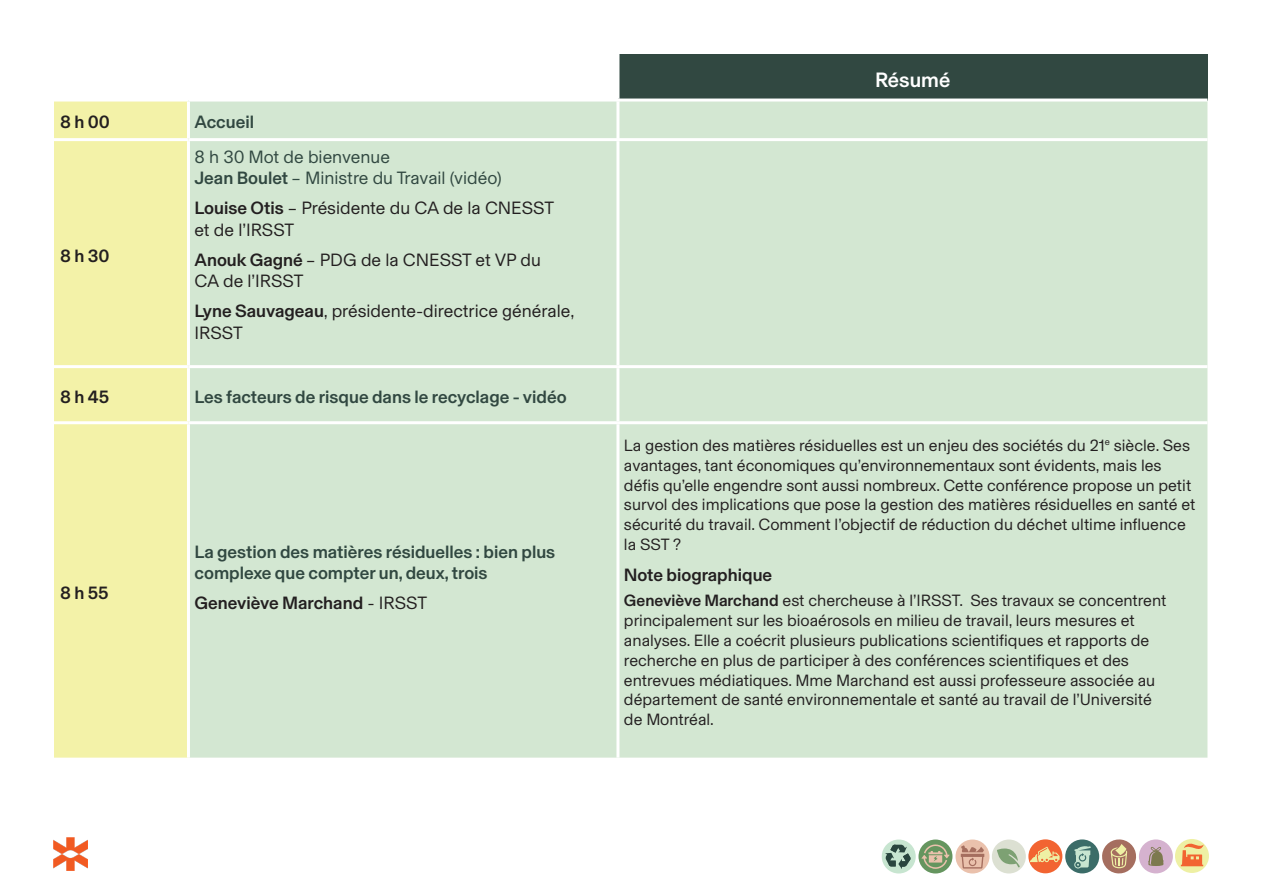
<style>
.page{position:relative;width:1263px;height:893px;background:#fff}
.page>*{position:absolute;margin:0;border:0;box-sizing:border-box;transform-origin:0 0}
.t1{font:500 21px "Basel Grotesk";color:#fff}
.t2{font:18px/21.6px "Basel Grotesk";color:#231f20}
.t3{font:500 18px/21.6px "Basel Grotesk";color:#314841}
.t4{font:500 18px "Basel Grotesk";color:#231f20}
.t5{font:18px "Basel Grotesk";color:#314841}
.t6{font:16.5px/19.8px "Basel Grotesk";color:#231f20}
.s1{font-weight:500}
.s2{font-weight:400}
</style>
<div class="page">
<div style="left:1028px;top:839px;width:34px;height:34px;background:#f26431;border-radius:50%"></div>
<div style="left:882px;top:839px;width:34px;height:34px;background:#c7e5d0;border-radius:50%"></div>
<svg style="left:918px;top:839px;width:34px;height:34px"></svg>
<svg style="left:955px;top:839px;width:34px;height:34px"></svg>
<div style="left:992px;top:839px;width:34px;height:34px;background:#dce0d2;border-radius:50%"></div>
<div style="left:1175px;top:839px;width:34px;height:34px;background:#eef0a4;border-radius:50%"></div>
<div style="left:1065px;top:839px;width:34px;height:34px;background:#3b6c68;border-radius:50%"></div>
<div style="left:1139px;top:839px;width:34px;height:34px;background:#d5b2cf;border-radius:50%"></div>
<svg style="left:921px;top:844px;width:28px;height:25px"></svg>
<svg style="left:1102px;top:839px;width:34px;height:35px"></svg>
<svg style="left:1030px;top:847px;width:29px;height:15px"></svg>
<svg style="left:885px;top:845px;width:26px;height:24px"></svg>
<svg style="left:961px;top:845px;width:23px;height:23px"></svg>
<svg style="left:1181px;top:841px;width:23px;height:25px"></svg>
<svg style="left:1148px;top:847px;width:15px;height:19px"></svg>
<svg style="left:1074px;top:846px;width:17px;height:22px"></svg>
<svg style="left:997px;top:848px;width:23px;height:19px"></svg>
<img style="left:54px;top:837px;width:33px;height:34px">
<div style="left:618px;top:54px;width:589px;height:46px;background:#314841"></div>
<div style="left:54px;top:100px;width:134px;height:40px;background:#f3f2a8"></div>
<div style="left:190px;top:102px;width:1017px;height:656px;background:#d3e7d2"></div>
<div style="left:54px;top:141px;width:133px;height:617px;background:#f3f2a8"></div>
<hr style="left:616px;top:54px;width:3px;height:45px;background:#fff">
<hr style="left:616px;top:99px;width:591px;height:3px;background:#fff">
<hr style="left:616px;top:138px;width:591px;height:3px;background:#fff">
<hr style="left:616px;top:141px;width:3px;height:224px;background:#fff">
<hr style="left:54px;top:365px;width:134px;height:3px;background:#fff">
<hr style="left:188px;top:365px;width:430px;height:3px;background:#fff">
<hr style="left:618px;top:365px;width:589px;height:3px;background:#fff">
<hr style="left:616px;top:368px;width:3px;height:53px;background:#fff">
<hr style="left:54px;top:421px;width:134px;height:3px;background:#fff">
<hr style="left:188px;top:421px;width:430px;height:3px;background:#fff">
<hr style="left:618px;top:421px;width:589px;height:3px;background:#fff">
<hr style="left:616px;top:424px;width:3px;height:334px;background:#fff">
<hr style="left:54px;top:99px;width:134px;height:3px;background:#fff">
<hr style="left:187px;top:102px;width:3px;height:36px;background:#fff">
<hr style="left:616px;top:102px;width:3px;height:36px;background:#fff">
<hr style="left:54px;top:138px;width:134px;height:3px;background:#fff">
<hr style="left:188px;top:138px;width:431px;height:3px;background:#fff">
<p class="t4" style="left:60px;top:110px;width:52px">8 h 00</p>
<p class="t3" style="left:194px;top:111px;width:61px">Accueil</p>
<p class="t4" style="left:60px;top:243px;width:51px">8 h 30</p>
<p class="t5" style="left:194px;top:144px;width:197px">8 h 30 Mot de bienvenue</p>
<p class="t5" style="left:194px;top:166px;width:309px"><span class="s1">Jean Boulet</span> – Ministre du Travail (vidéo)</p>
<p class="t2" style="left:194px;top:196px;width:361px"><span class="s1">Louise Otis</span> – Présidente du CA de la CNESST et de l’IRSST</p>
<p class="t2" style="left:194px;top:248px;width:348px"><span class="s1">Anouk Gagné</span> – PDG de la CNESST et VP du</p>
<p class="t2" style="left:194px;top:270px;width:110px">CA de l’IRSST</p>
<p class="t2" style="left:194px;top:300px;width:381px"><span class="s1">Lyne Sauvageau</span>, présidente-directrice générale,<br>IRSST</p>
<p class="t4" style="left:60px;top:385px;width:51px">8 h 45</p>
<p class="t3" style="left:194px;top:385px;width:374px">Les facteurs de risque dans le recyclage - vidéo</p>
<p class="t4" style="left:60px;top:580px;width:50px">8 h 55</p>
<p class="t3" style="left:194px;top:540px;width:362px">La gestion des matières résiduelles : bien plus complexe que compter un, deux, trois</p>
<p class="t4" style="left:194px;top:591px;width:234px">Geneviève Marchand <span class="s2">- IRSST</span></p>
<p class="t1" style="left:875px;top:65px;width:77px">Résumé</p>
<p class="t6" style="left:624px;top:435px;width:573px">La gestion des matières résiduelles est un enjeu des sociétés du 21<sup>e</sup> siècle. Ses avantages, tant économiques qu’environnementaux sont évidents, mais les défis qu’elle engendre sont aussi nombreux. Cette conférence propose un petit survol des implications que pose la gestion des matières résiduelles en santé et sécurité du travail. Comment l’objectif de réduction du déchet ultime influence la SST ?</p>
<p class="t4" style="left:624px;top:562px;width:150px">Note biographique</p>
<p class="t6" style="left:624px;top:590px;width:544px"><span class="s1">Geneviève Marchand</span> est chercheuse à l’IRSST. Ses travaux se concentrent principalement sur les bioaérosols en milieu de travail, leurs mesures et analyses. Elle a coécrit plusieurs publications scientifiques et rapports de recherche en plus de participer à des conférences scientifiques et des entrevues médiatiques. Mme Marchand est aussi professeure associée au département de santé environnementale et santé au travail de l’Université</p>
<p class="t6" style="left:624px;top:709px;width:91px">de Montréal.</p>
</div>
